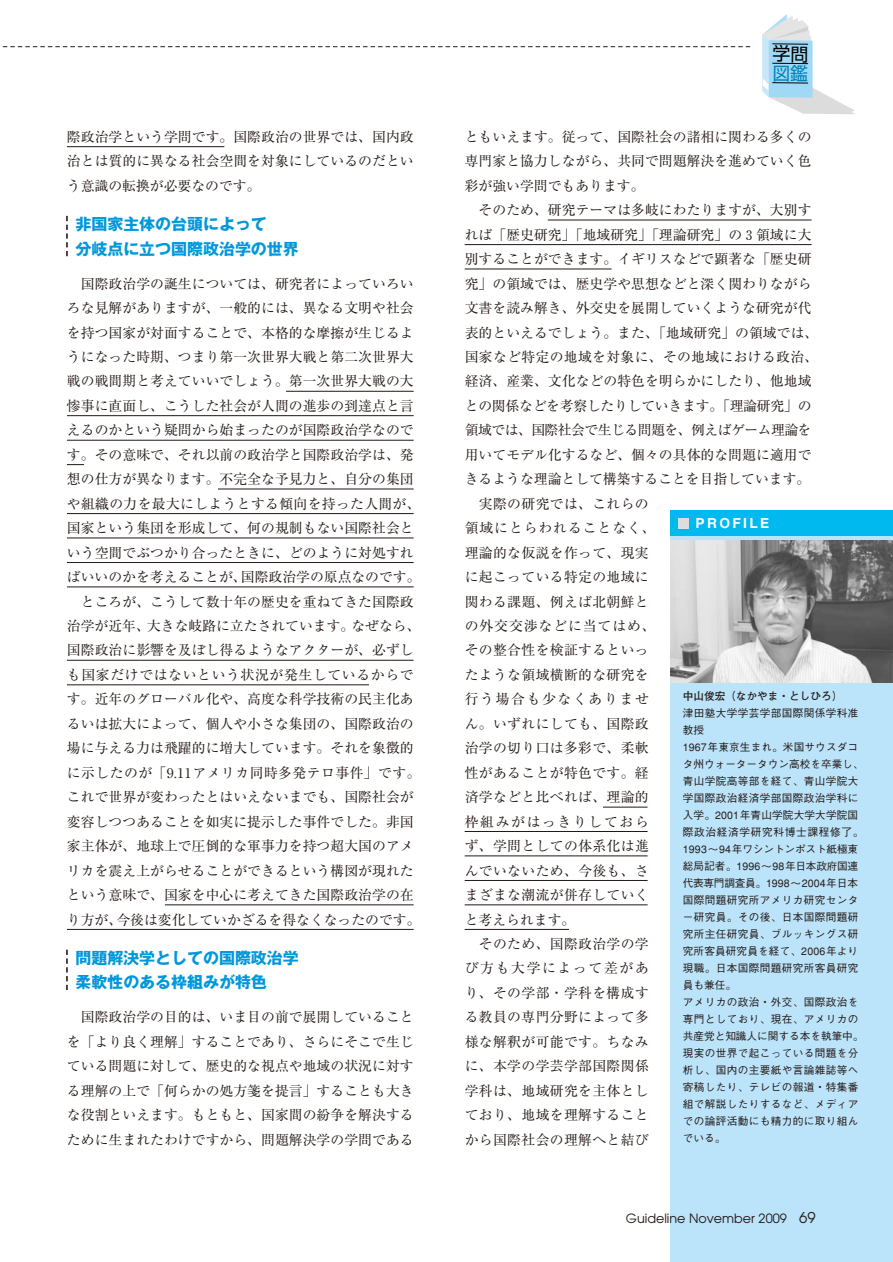
<style>
.page{position:relative;width:893px;height:1262px;background:#fff}
.page>*{position:absolute;margin:0;border:0;box-sizing:border-box;transform-origin:0 0}
.t1{font:17.85px "Shin Go";color:#000}
.t2{font:17.85px "Shin Go";color:#0082bb}
.t3{font:700 15.9px/24.5px "Gothic MB101";color:#0098db}
.t4{font:13.8px/24.5px "Ryumin";letter-spacing:.005em;color:#231916;text-align:justify}
.t5{font:13.8px "Ryumin";letter-spacing:.025em;color:#231916}
.t6{font:13.8px "Ryumin";letter-spacing:.12em;color:#231916}
.t7{font:13.8px "Ryumin";letter-spacing:-.015em;color:#231916}
.t8{font:13.8px "Ryumin";letter-spacing:-.035em;color:#231916}
.t9{font:13.8px "Ryumin";letter-spacing:.07em;color:#231916}
.t10{font:700 13.8px "Helvetica";letter-spacing:.165em;color:#fff}
.t11{font:12.75px "Avant Garde";color:#231916}
.t12{font:500 10.65px/17px "Gothic BBB";letter-spacing:.035em;color:#231916}
.t13{font:700 10.65px "Futo Go B101";color:#231916}
.s1{font-size:14.85px}
</style>
<div class="page">
<svg style="left:66px;top:216px;width:2px;height:40px"></svg>
<div style="left:670px;top:510px;width:222px;height:751px;background:#bbe3f9"></div>
<div style="left:670px;top:510px;width:222px;height:26px;background:#00b9ef"></div>
<svg style="left:2px;top:46px;width:749px;height:1px"></svg>
<img style="left:670px;top:540px;width:222px;height:142px">
<div style="left:678px;top:518px;width:11px;height:10px;background:#dcdddd"></div>
<svg style="left:762px;top:14px;width:93px;height:100px"></svg>
<hr style="left:772px;top:44px;width:36px;height:1px;background:#000">
<hr style="left:772px;top:63px;width:36px;height:1px;background:#000">
<hr style="left:772px;top:82px;width:36px;height:1px;background:#000">
<svg style="left:66px;top:949px;width:2px;height:41px"></svg>
<hr style="left:286px;top:391px;width:127px;height:1px;background:#231916">
<hr style="left:67px;top:415px;width:346px;height:1px;background:#231916">
<hr style="left:67px;top:440px;width:346px;height:1px;background:#231916">
<svg style="left:67px;top:464px;width:17px;height:1px"></svg>
<hr style="left:218px;top:489px;width:195px;height:1px;background:#231916">
<hr style="left:67px;top:513px;width:346px;height:1px;background:#231916">
<hr style="left:67px;top:537px;width:346px;height:1px;background:#231916">
<hr style="left:67px;top:562px;width:346px;height:1px;background:#231916">
<hr style="left:67px;top:586px;width:346px;height:1px;background:#231916">
<hr style="left:67px;top:660px;width:346px;height:1px;background:#231916">
<hr style="left:165px;top:904px;width:248px;height:1px;background:#231916">
<hr style="left:67px;top:929px;width:346px;height:1px;background:#231916">
<hr style="left:67px;top:684px;width:302px;height:1px;background:#231916">
<hr style="left:67px;top:146px;width:157px;height:1px;background:#231916">
<hr style="left:548px;top:220px;width:263px;height:1px;background:#231916">
<hr style="left:464px;top:244px;width:347px;height:1px;background:#231916">
<hr style="left:464px;top:269px;width:147px;height:1px;background:#231916">
<hr style="left:603px;top:807px;width:44px;height:1px;background:#231916">
<hr style="left:464px;top:831px;width:183px;height:1px;background:#231916">
<hr style="left:464px;top:855px;width:183px;height:1px;background:#231916">
<hr style="left:464px;top:880px;width:183px;height:1px;background:#231916">
<hr style="left:464px;top:904px;width:183px;height:1px;background:#231916">
<hr style="left:464px;top:929px;width:105px;height:1px;background:#231916">
<p class="t4" style="left:67px;top:126px;width:348px">際政治学という学問です。国際政治の世界では、国内政治とは質的に異なる社会空間を対象にしているのだという意識の転換が必要なのです。</p>
<p class="t3" style="left:75px;top:214px;width:225px">非国家主体の台頭によって<br>分岐点に立つ国際政治学の世界</p>
<p class="t4" style="left:67px;top:273px;width:355px;text-align:center">国際政治学の誕生については、研究者によっていろい<br>ろな見解がありますが、一般的には、異なる文明や社会を持つ国家が対面することで、本格的な摩擦が生じるようになった時期、つまり第一次世界大戦と第二次世界大戦の戦間期と考えていいでしょう。第一次世界大戦の大惨事に直面し、こうした社会が人間の進歩の到達点と言えるのかという疑問から始まったのが国際政治学なのです。その意味で、それ以前の政治学と国際政治学は、発想の仕方が異なります。不完全な予見力と、自分の集団や組織の力を最大にしようとする傾向を持った人間が、国家という集団を形成して、何の規制もない国際社会という空間でぶつかり合ったときに、どのように対処すればいいのかを考えることが、国際政治学の原点なのです。ところが、こうして数十年の歴史を重ねてきた国際政<br>治学が近年、大きな岐路に立たされています。なぜなら、国際政治に影響を及ぼし得るようなアクターが、必ずしも国家だけではないという状況が発生しているからです。近年のグローバル化や、高度な科学技術の民主化あるいは拡大によって、個人や小さな集団の、国際政治の場に与える力は飛躍的に増大しています。それを象徴的に示したのが「9.11アメリカ同時多発テロ事件」です。これで世界が変わったとはいえないまでも、国際社会が変容しつつあることを如実に提示した事件でした。非国家主体が、地球上で圧倒的な軍事力を持つ超大国のアメリカを震え上がらせることができるという構図が現れたという意味で、国家を中心に考えてきた国際政治学の在り方が、今後は変化していかざるを得なくなったのです。</p>
<p class="t3" style="left:75px;top:947px;width:225px">問題解決学としての国際政治学柔軟性のある枠組みが特色</p>
<p class="t4" style="left:67px;top:1006px;width:348px;text-indent:14px">国際政治学の目的は、いま目の前で展開していることを「より良く理解」することであり、さらにそこで生じている問題に対して、歴史的な視点や地域の状況に対する理解の上で「何らかの処方箋を提言」することも大きな役割といえます。もともと、国家間の紛争を解決するために生まれたわけですから、問題解決学の学問である</p>
<p class="t1" style="left:772px;top:47px;width:37px">学問</p>
<p class="t2" style="left:772px;top:66px;width:37px">図鑑</p>
<p class="t4" style="left:465px;top:126px;width:348px">ともいえます。従って、国際社会の諸相に関わる多くの専門家と協力しながら、共同で問題解決を進めていく色彩が強い学問でもあります。</p>
<p class="t4" style="left:478px;top:200px;width:334px">そのため、研究テーマは多岐にわたりますが、大別す</p>
<p class="t4" style="left:465px;top:224px;width:348px">れば「歴史研究」「地域研究」「理論研究」の３領域に大</p>
<p class="t4" style="left:465px;top:248px;width:348px">別することができます。イギリスなどで顕著な「歴史研</p>
<p class="t4" style="left:465px;top:273px;width:348px">究」の領域では、歴史学や思想などと深く関わりながら</p>
<p class="t4" style="left:465px;top:297px;width:348px">文書を読み解き、外交史を展開していくような研究が代</p>
<p class="t4" style="left:465px;top:322px;width:355px">表的といえるでしょう。また、「地域研究」の領域では、</p>
<p class="t5" style="left:465px;top:352px;width:355px">国家など特定の地域を対象に、その地域における政治、</p>
<p class="t4" style="left:465px;top:371px;width:348px">経済、産業、文化などの特色を明らかにしたり、他地域</p>
<p class="t7" style="left:465px;top:401px;width:348px">との関係などを考察したりしていきます。「理論研究」の</p>
<p class="t8" style="left:465px;top:425px;width:348px">領域では、国際社会で生じる問題を、例えばゲーム理論を</p>
<p class="t4" style="left:465px;top:444px;width:348px">用いてモデル化するなど、個々の具体的な問題に適用で</p>
<p class="t4" style="left:465px;top:469px;width:347px">きるような理論として構築することを目指しています。</p>
<p class="t5" style="left:479px;top:499px;width:171px">実際の研究では、これらの</p>
<p class="t9" style="left:465px;top:523px;width:192px">領域にとらわれることなく、</p>
<p class="t5" style="left:465px;top:547px;width:185px">理論的な仮説を作って、現実</p>
<p class="t5" style="left:465px;top:572px;width:185px">に起こっている特定の地域に</p>
<p class="t5" style="left:465px;top:596px;width:185px">関わる課題、例えば北朝鮮と</p>
<p class="t9" style="left:465px;top:621px;width:192px">の外交交渉などに当てはめ、</p>
<p class="t5" style="left:465px;top:645px;width:185px">その整合性を検証するといっ</p>
<p class="t5" style="left:465px;top:670px;width:185px">たような領域横断的な研究を</p>
<p class="t6" style="left:465px;top:694px;width:185px">行う場合も少なくありませ</p>
<p class="t5" style="left:465px;top:719px;width:185px">ん。いずれにしても、国際政</p>
<p class="t5" style="left:465px;top:743px;width:185px">治学の切り口は多彩で、柔軟</p>
<p class="t5" style="left:465px;top:767px;width:185px">性があることが特色です。経</p>
<p class="t5" style="left:465px;top:792px;width:185px">済学などと比べれば、理論的</p>
<p class="t6" style="left:465px;top:816px;width:185px">枠組みがはっきりしておら</p>
<p class="t5" style="left:465px;top:841px;width:185px">ず、学問としての体系化は進</p>
<p class="t5" style="left:465px;top:865px;width:185px">んでいないため、今後も、さ</p>
<p class="t5" style="left:465px;top:890px;width:185px">まざまな潮流が併存していく</p>
<p class="t4" style="left:465px;top:909px;width:112px">と考えられます。</p>
<p class="t5" style="left:479px;top:939px;width:171px">そのため、国際政治学の学</p>
<p class="t6" style="left:465px;top:963px;width:185px">び方も大学によって差があ</p>
<p class="t5" style="left:465px;top:988px;width:185px">り、その学部・学科を構成す</p>
<p class="t5" style="left:465px;top:1012px;width:185px">る教員の専門分野によって多</p>
<p class="t5" style="left:465px;top:1036px;width:185px">様な解釈が可能です。ちなみ</p>
<p class="t5" style="left:465px;top:1061px;width:185px">に、本学の学芸学部国際関係</p>
<p class="t5" style="left:465px;top:1085px;width:185px">学科は、地域研究を主体とし</p>
<p class="t5" style="left:465px;top:1110px;width:185px">ており、地域を理解すること</p>
<p class="t5" style="left:465px;top:1134px;width:185px">から国際社会の理解へと結び</p>
<p class="t10" style="left:695px;top:518px;width:75px">PROFILE</p>
<p class="t13" style="left:682px;top:692px;width:161px">中山俊宏（なかやま・としひろ）</p>
<p class="t12" style="left:682px;top:706px;width:182px">津田塾大学学芸学部国際関係学科准教授<br>1967年東京生まれ。米国サウスダコタ州ウォータータウン高校を卒業し、青山学院高等部を経て、青山学院大学国際政治経済学部国際政治学科に入学。2001年青山学院大学大学院国際政治経済学研究科博士課程修了。<br>1993～94年ワシントンポスト紙極東総局記者。1996～98年日本政府国連代表専門調査員。1998～2004年日本国際問題研究所アメリカ研究センター研究員。その後、日本国際問題研究所主任研究員、ブルッキングス研究所客員研究員を経て、2006年より現職。日本国際問題研究所客員研究員も兼任。<br>アメリカの政治・外交、国際政治を専門としており、現在、アメリカの共産党と知識人に関する本を執筆中。現実の世界で起こっている問題を分析し、国内の主要紙や言論雑誌等へ寄稿したり、テレビの報道・特集番組で解説したりするなど、メディアでの論評活動にも精力的に取り組んでいる。</p>
<p class="t11" style="left:626px;top:1213px;width:191px">Guideline November 2009 <span class="s1">69</span></p>
</div>
